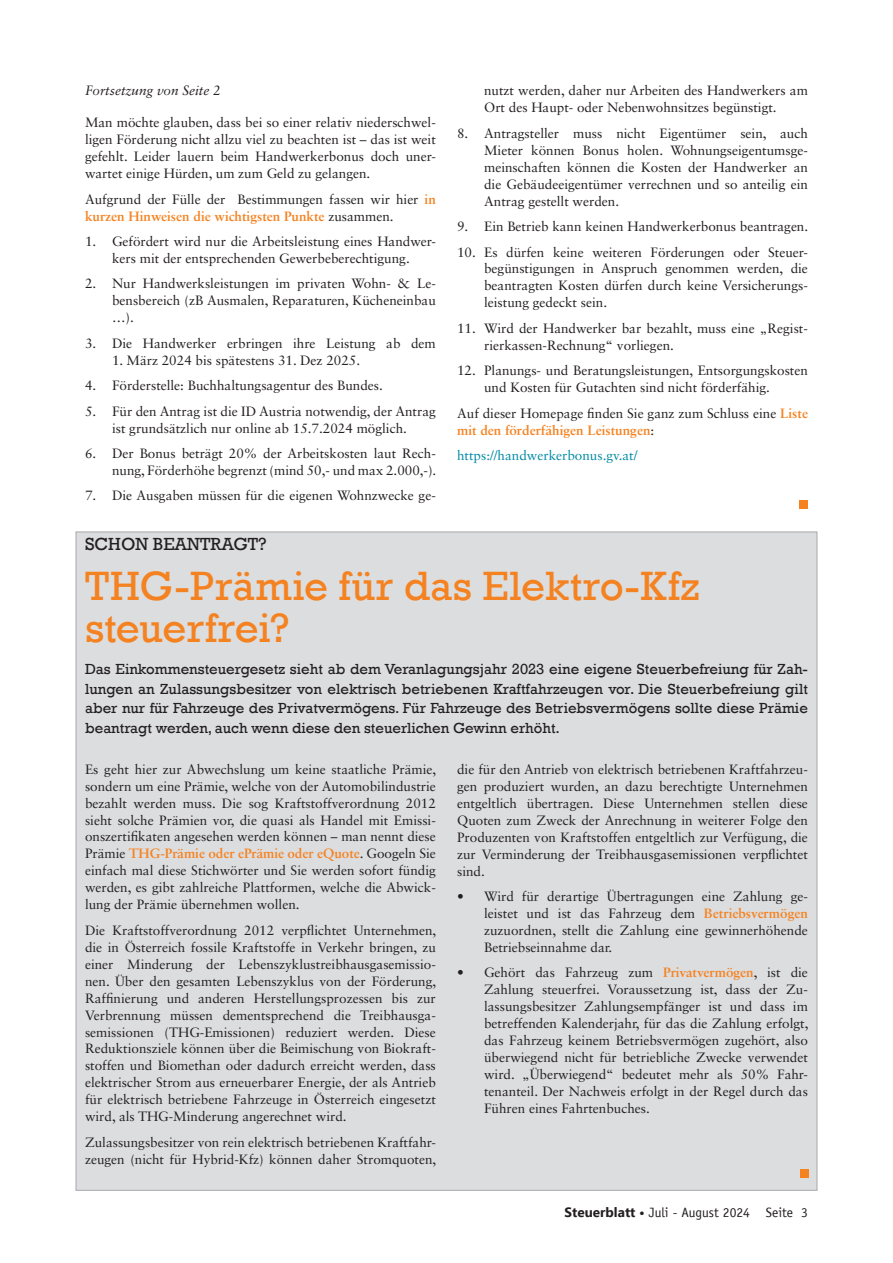
<style>
.page{position:relative;width:893px;height:1263px;background:#fff}
.page>*{position:absolute;margin:0;border:0;box-sizing:border-box;transform-origin:0 0}
.t1{font:42px/42px "Rockwell";letter-spacing:.005em;color:#f58220}
.t2{font:18px "Rockwell";color:#231f20}
.t3{font:15px/19.5px "Rockwell";color:#231f20;text-align:justify}
.t4{font:13.5px/17px "Sabon LT Std";color:#231f20;text-align:justify}
.t5{font:13.5px "Officina Sans LT";color:#231f20}
.t6{font:13.5px "Sabon LT Std";color:#008aa4}
.t7{font:italic 13.5px "Sabon LT Std";color:#231f20}
.s1{font-weight:700;color:#f58220}
.s2{font-family:"Ebrima";font-weight:700}
</style>
<div class="page">
<div style="left:76px;top:531px;width:741px;height:660px;background:#dcdddf;border:1px solid #a8a9ad"></div>
<div style="left:800px;top:1169px;width:9px;height:8px;background:#f58220"></div>
<div style="left:799px;top:500px;width:8px;height:9px;background:#f58220"></div>
<p class="t7" style="left:85px;top:83px;width:137px">Fortsetzung von Seite 2</p>
<p class="t4" style="left:85px;top:114px;width:352px">Man möchte glauben, dass bei so einer relativ niederschwel&shy;ligen Förderung nicht allzu viel zu beachten ist – das ist weit gefehlt. Leider lauern beim Handwerkerbonus doch uner&shy;wartet einige Hürden, um zum Geld zu gelangen.</p>
<p class="t4" style="left:85px;top:190px;width:352px">Aufgrund der Fülle der Bestimmungen fassen wir hier <span class="s1">in kurzen Hinweisen die wichtigsten Punkte</span> zusammen.</p>
<p class="t4" style="left:85px;top:233px;width:352px;text-align:center">1. Gefördert wird nur die Arbeitsleistung eines Handwer&shy;kers mit der entsprechenden Gewerbeberechtigung.</p>
<p class="t4" style="left:112px;top:275px;width:325px;text-indent:-27px">2. Nur Handwerksleistungen im privaten Wohn- &amp; Le&shy;bensbereich (zB Ausmalen, Reparaturen, Kücheneinbau …).</p>
<p class="t4" style="left:85px;top:334px;width:352px">3. Die Handwerker erbringen ihre Leistung ab dem</p>
<p class="t4" style="left:112px;top:351px;width:250px">1. März 2024 bis spätestens 31. Dez 2025.</p>
<p class="t4" style="left:85px;top:377px;width:299px">4. Förderstelle: Buchhaltungsagentur des Bundes.</p>
<p class="t4" style="left:85px;top:402px;width:352px;text-align:center">5. Für den Antrag ist die ID Austria notwendig, der Antrag ist grundsätzlich nur online ab 15.7.2024 möglich.</p>
<p class="t4" style="left:85px;top:445px;width:353px;text-align:right">6. Der Bonus beträgt 20% der Arbeitskosten laut Rech&shy;nung, Förderhöhe begrenzt (mind 50,- und max 2.000,-).</p>
<p class="t4" style="left:85px;top:487px;width:352px">7. Die Ausgaben müssen für die eigenen Wohnzwecke ge-</p>
<p class="t4" style="left:484px;top:82px;width:325px">nutzt werden, daher nur Arbeiten des Handwerkers am<br>Ort des Haupt- oder Nebenwohnsitzes begünstigt.</p>
<p class="t4" style="left:484px;top:124px;width:325px;text-indent:-27px">8. Antragsteller muss nicht Eigentümer sein, auch Mieter können Bonus holen. Wohnungseigentumsge&shy;meinschaften können die Kosten der Handwerker an die Gebäudeeigentümer verrechnen und so anteilig ein Antrag gestellt werden.</p>
<p class="t4" style="left:457px;top:218px;width:353px">9. Ein Betrieb kann keinen Handwerkerbonus beantragen.</p>
<p class="t4" style="left:484px;top:243px;width:325px;text-indent:-27px">10. Es dürfen keine weiteren Förderungen oder Steuer&shy;begünstigungen in Anspruch genommen werden, die beantragten Kosten dürfen durch keine Versicherungs&shy;leistung gedeckt sein.</p>
<p class="t4" style="left:484px;top:319px;width:325px;text-indent:-27px">11. Wird der Handwerker bar bezahlt, muss eine „Regist&shy;rierkassen-Rechnung“ vorliegen.</p>
<p class="t4" style="left:484px;top:362px;width:325px;text-indent:-27px">12. Planungs- und Beratungsleistungen, Entsorgungskosten und Kosten für Gutachten sind nicht förderfähig.</p>
<p class="t4" style="left:457px;top:404px;width:352px">Auf dieser Homepage finden Sie ganz zum Schluss eine <span class="s1">Liste mit den förderfähigen Leistungen</span>:</p>
<p class="t6" style="left:457px;top:447px;width:182px">https://handwerkerbonus.gv.at/</p>
<h2 class="t2" style="left:85px;top:534px;width:24px">Schon</h2>
<h2 class="t2" style="left:153px;top:534px;width:13px">beantragt</h2>
<h2 class="t2" style="left:258px;top:534px;width:10px">?</h2>
<h1 class="t1" style="left:85px;top:565px;width:616px">THG-Prämie für das Elektro-Kfz steuerfrei?</h1>
<p class="t3" style="left:85px;top:660px;width:724px">Das Einkommensteuergesetz sieht ab dem Veranlagungsjahr 2023 eine eigene Steuerbefreiung für Zah&shy;lungen an Zulassungsbesitzer von elektrisch betriebenen Kraftfahrzeugen vor. Die Steuerbefreiung gilt aber nur für Fahrzeuge des Privatvermögens. Für Fahrzeuge des Betriebsvermögens sollte diese Prämie beantragt werden, auch wenn diese den steuerlichen Gewinn erhöht.</p>
<p class="t4" style="left:85px;top:760px;width:353px">Es geht hier zur Abwechslung um keine staatliche Prämie, sondern um eine Prämie, welche von der Automobilindustrie bezahlt werden muss. Die sog Kraftstoffverordnung 2012 sieht solche Prämien vor, die quasi als Handel mit Emissi&shy;onszertifikaten angesehen werden können – man nennt diese Prämie <span class="s1">THG-Prämie oder ePrämie oder eQuote</span>. Googeln Sie einfach mal diese Stichwörter und Sie werden sofort fündig werden, es gibt zahlreiche Plattformen, welche die Abwick&shy;lung der Prämie übernehmen wollen.</p>
<p class="t4" style="left:85px;top:921px;width:353px">Die Kraftstoffverordnung 2012 verpflichtet Unternehmen, die in Österreich fossile Kraftstoffe in Verkehr bringen, zu einer Minderung der Lebenszyklustreibhausgasemissio&shy;nen. Über den gesamten Lebenszyklus von der Förderung, Raffinierung und anderen Herstellungsprozessen bis zur Verbrennung müssen dementsprechend die Treibhausga&shy;semissionen (THG-Emissionen) reduziert werden. Diese Reduktionsziele können über die Beimischung von Biokraft&shy;stoffen und Biomethan oder dadurch erreicht werden, dass elektrischer Strom aus erneuerbarer Energie, der als Antrieb für elektrisch betriebene Fahrzeuge in Österreich eingesetzt wird, als THG-Minderung angerechnet wird.</p>
<p class="t4" style="left:85px;top:1133px;width:353px">Zulassungsbesitzer von rein elektrisch betriebenen Kraftfahr&shy;zeugen (nicht für Hybrid-Kfz) können daher Stromquoten,</p>
<p class="t4" style="left:457px;top:760px;width:352px">die für den Antrieb von elektrisch betriebenen Kraftfahrzeu&shy;gen produziert wurden, an dazu berechtigte Unternehmen entgeltlich übertragen. Diese Unternehmen stellen diese Quoten zum Zweck der Anrechnung in weiterer Folge den Produzenten von Kraftstoffen entgeltlich zur Verfügung, die zur Verminderung der Treibhausgasemissionen verpflichtet sind.</p>
<p class="t4" style="left:484px;top:888px;width:325px;text-indent:-27px">• Wird für derartige Übertragungen eine Zahlung ge&shy;leistet und ist das Fahrzeug dem <span class="s1">Betriebsvermögen </span>zuzuordnen, stellt die Zahlung eine gewinnerhöhende Betriebseinnahme dar.</p>
<p class="t4" style="left:484px;top:964px;width:326px;text-indent:-27px">• Gehört das Fahrzeug zum <span class="s1">Privatvermögen</span>, ist die Zahlung steuerfrei. Voraussetzung ist, dass der Zu&shy;lassungsbesitzer Zahlungsempfänger ist und dass im betreffenden Kalenderjahr, für das die Zahlung erfolgt, das Fahrzeug keinem Betriebsvermögen zugehört, also überwiegend nicht für betriebliche Zwecke verwendet wird. „Überwiegend“ bedeutet mehr als 50% Fahr&shy;tenanteil. Der Nachweis erfolgt in der Regel durch das Führen eines Fahrtenbuches.</p>
<p class="t5" style="left:565px;top:1205px;width:245px"><span class="s2">Steuerblatt •</span> Juli - August 2024 Seite 3</p>
</div>
